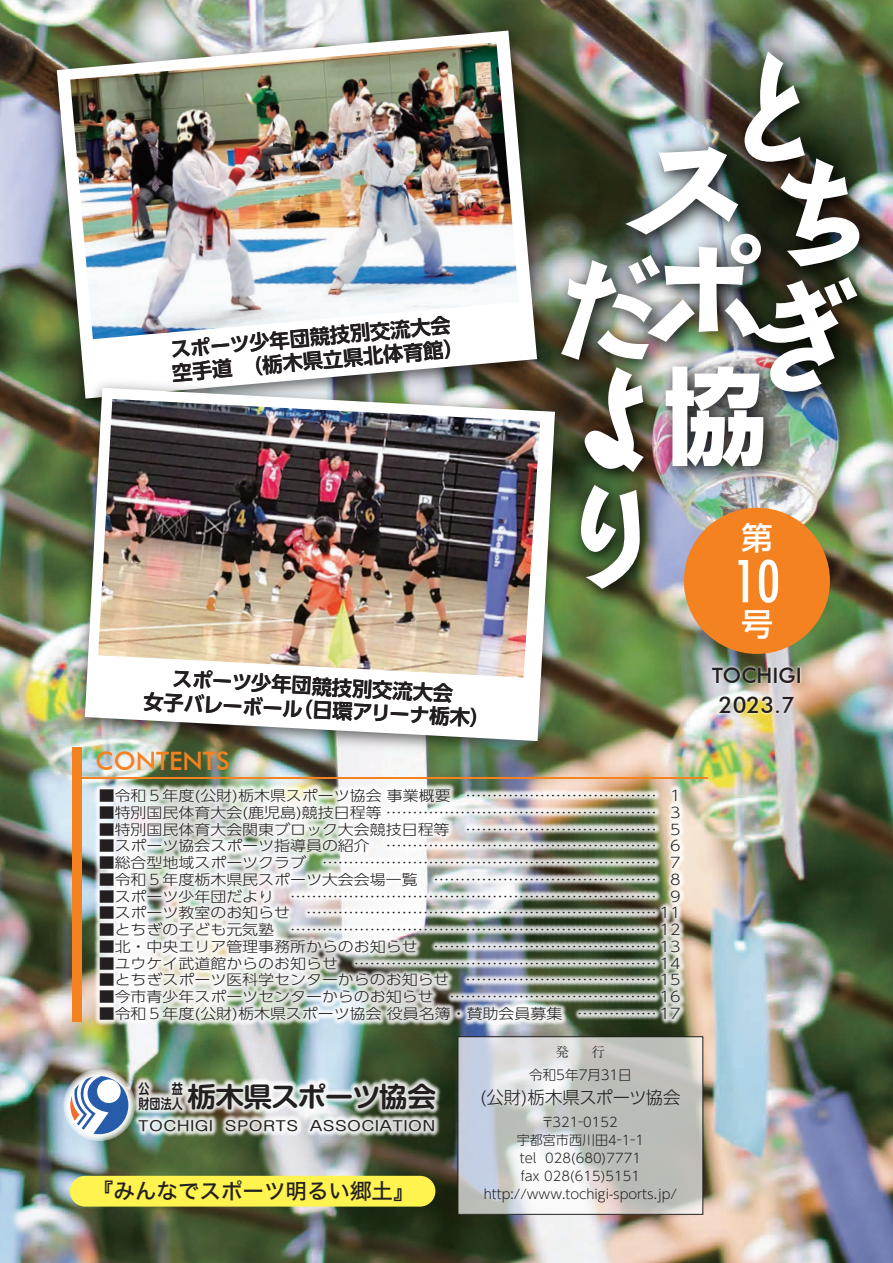
<style>
.page{position:relative;width:893px;height:1263px;background:#fff}
.page>*{position:absolute;margin:0;border:0;box-sizing:border-box;transform-origin:0 0}
.t1{font:700 133.2px/107.7px "Zen Go N Std De";color:#fff}
.t2{font:700 123.3px/104.4px "Zen Go N Std De";color:#fff;text-align:center}
.t3{font:700 117.15px/113.2px "Zen Go N Std De";color:#fff}
.t4{font:700 104.85px "PUD Shin Go Pr 6 N";color:#fff}
.t5{font:condensed 56.1px "Futura";color:#fff}
.t6{font:500 31.65px "Shin Go Pro";color:#fff}
.t7{font:700 27.3px "Shin M Go Pro De";letter-spacing:-.05em;color:#231f20;scale:1.05 1}
.t8{font:500 25.35px "Futura BT";color:#f58220}
.t9{font:500 22.8px "Futura BT";color:#231f20}
.t10{font:21.45px "Hira Kaku Std N W5";color:#231f20}
.t11{font:500 21.3px "Futura BT";color:#231f20}
.t12{font:700 20.25px/23.7px "UD Shin Go Pr 6 N De";color:#231f20}
.t13{font:300 17.4px "UD Shin Go Pr 6 N";letter-spacing:-.01em;color:#231f20}
.t14{font:300 14.4px "UD Shin Go Pr 6 N";color:#231f20;scale:1.11 1}
.t15{font:700 13.8px/14.9px "Shin M Go Pro De";color:#231f20;scale:.8 1}
.t16{font:13.5px "Shin M Go Pro";letter-spacing:.02em;color:#231f20;scale:1.18 1}
.t17{font:300 13.5px "UD Shin Go Pr 6 N";color:#231f20}
.t18{font:300 13.5px "Ryumin Pro";color:#231f20}
.t19{font:300 13.05px/17.9px "UD Shin Go Pr 6 N";color:#231f20;text-align:center}
</style>
<div class="page">
<img style="left:0;top:0;width:893px;height:1263px">
<svg style="left:460px;top:1038px;width:241px;height:174px"></svg>
<div style="left:458px;top:1036px;width:245px;height:178px;border:1px solid #231f20"></div>
<svg style="left:63px;top:1069px;width:72px;height:72px"></svg>
<div style="left:72px;top:747px;width:9px;height:275px;background:#f58220"></div>
<hr style="left:72px;top:777px;width:636px;height:2px;background:#f58220">
<img style="left:95px;top:784px;width:590px;height:244px">
<div style="left:684px;top:508px;width:146px;height:146px;background:#f58220;border-radius:50%"></div>
<img style="left:708px;top:660px;width:98px;height:32px">
<img style="left:715px;top:689px;width:84px;height:33px">
<img style="left:556px;top:27px;width:337px;height:597px">
<div style="left:70px;top:1176px;width:365px;height:30px;background:#fff34f;border-radius:15px"></div>
<img style="left:132px;top:1075px;width:58px;height:37px">
<img style="left:134px;top:1078px;width:47px;height:34px">
<img style="left:132px;top:1112px;width:309px;height:27px">
<img style="left:134px;top:1115px;width:306px;height:23px">
<img style="left:181px;top:1076px;width:261px;height:40px">
<img style="left:184px;top:1078px;width:255px;height:38px">
<svg style="left:70px;top:1076px;width:58px;height:58px"></svg>
<img style="left:37px;top:16px;width:519px;height:406px">
<img style="left:51px;top:25px;width:492px;height:379px">
<img style="left:70px;top:42px;width:449px;height:297px">
<img style="left:65px;top:373px;width:509px;height:391px">
<img style="left:79px;top:382px;width:482px;height:365px">
<img style="left:98px;top:399px;width:442px;height:278px">
<h3 class="t12" style="left:169px;top:337px;width:294px;rotate:-5deg">スポーツ少年団競技別交流大会空手道　（栃木県立県北体育館）</h3>
<h3 class="t12" style="left:145px;top:665px;width:349px;text-align:center;rotate:3deg">スポーツ少年団競技別交流大会<br>女子バレーボール（日環アリーナ栃木）</h3>
<h2 class="t2" style="left:711px;top:43px;width:149px">とち</h2>
<h2 class="t2" style="left:739px;top:270px;width:120px">ぎ</h2>
<h1 class="t1" style="left:619px;top:119px;width:144px">スポ</h1>
<h3 class="t4" style="left:663px;top:359px;width:102px">協</h3>
<h3 class="t3" style="left:549px;top:241px;width:112px">だより</h3>
<h3 class="t6" style="left:741px;top:512px;width:33px">第</h3>
<h3 class="t5" style="left:734px;top:548px;width:48px">10</h3>
<h3 class="t6" style="left:741px;top:598px;width:33px">号</h3>
<h3 class="t11" style="left:712px;top:662px;width:91px">TOCHIGI</h3>
<h3 class="t9" style="left:719px;top:691px;width:77px">2023.7</h3>
<h3 class="t8" style="left:95px;top:746px;width:136px">CONTENTS</h3>
<p class="t14" style="left:99px;top:784px;width:526px">■令和５年度(公財)栃木県スポーツ協会 事業概要 ……………………………… 1</p>
<p class="t14" style="left:99px;top:801px;width:526px">■特別国民体育大会(鹿児島)競技日程等 …………………………………………… 3</p>
<p class="t14" style="left:99px;top:817px;width:526px">■特別国民体育大会関東ブロック大会競技日程等 ……………………………… 5</p>
<p class="t14" style="left:99px;top:834px;width:526px">■スポーツ協会スポーツ指導員の紹介 …………………………………………… 6</p>
<p class="t14" style="left:99px;top:851px;width:526px">■総合型地域スポーツクラブ ……………………………………………………… 7</p>
<p class="t14" style="left:99px;top:868px;width:526px">■令和５年度栃木県民スポーツ大会会場一覧 …………………………………… 8</p>
<p class="t14" style="left:99px;top:884px;width:526px">■スポーツ少年団だより …………………………………………………………… 9</p>
<p class="t14" style="left:99px;top:901px;width:526px">■スポーツ教室のお知らせ ………………………………………………………… 11</p>
<p class="t14" style="left:99px;top:918px;width:526px">■とちぎの子ども元気塾 …………………………………………………………… 12</p>
<p class="t14" style="left:99px;top:935px;width:526px">■北・中央エリア管理事務所からのお知らせ …………………………………… 13</p>
<p class="t14" style="left:99px;top:951px;width:526px">■ユウケイ武道館からのお知らせ ………………………………………………… 14</p>
<p class="t14" style="left:99px;top:968px;width:526px">■とちぎスポーツ医科学センターからのお知らせ ……………………………… 15</p>
<p class="t14" style="left:99px;top:985px;width:526px">■今市青少年スポーツセンターからのお知らせ ………………………………… 16</p>
<p class="t14" style="left:99px;top:1002px;width:526px">■令和５年度(公財)栃木県スポーツ協会 役員名簿・賛助会員募集 …………… 17</p>
<p class="t18" style="left:555px;top:1041px;width:51px">発 　行</p>
<p class="t17" style="left:529px;top:1063px;width:104px">令和5年7月31日</p>
<p class="t13" style="left:480px;top:1083px;width:202px">(公財)栃木県スポーツ協会</p>
<p class="t19" style="left:517px;top:1113px;width:129px">〒321－0152<br>宇都宮市西川田4－1－1 tel 028(680)7771 fax 028(615)5151</p>
<p class="t15" style="left:139px;top:1079px;width:57px">公　　益財団法人</p>
<p class="t16" style="left:138px;top:1115px;width:253px">TOCHIGI SPORTS ASSOCIATION</p>
<h3 class="t7" style="left:187px;top:1074px;width:238px">栃木県スポーツ協会</h3>
<h3 class="t10" style="left:92px;top:1175px;width:324px">『みんなでスポーツ明るい郷土』</h3>
<p class="t19" style="left:484px;top:1185px;width:195px">http://www.tochigi-sports.jp/</p>
</div>
